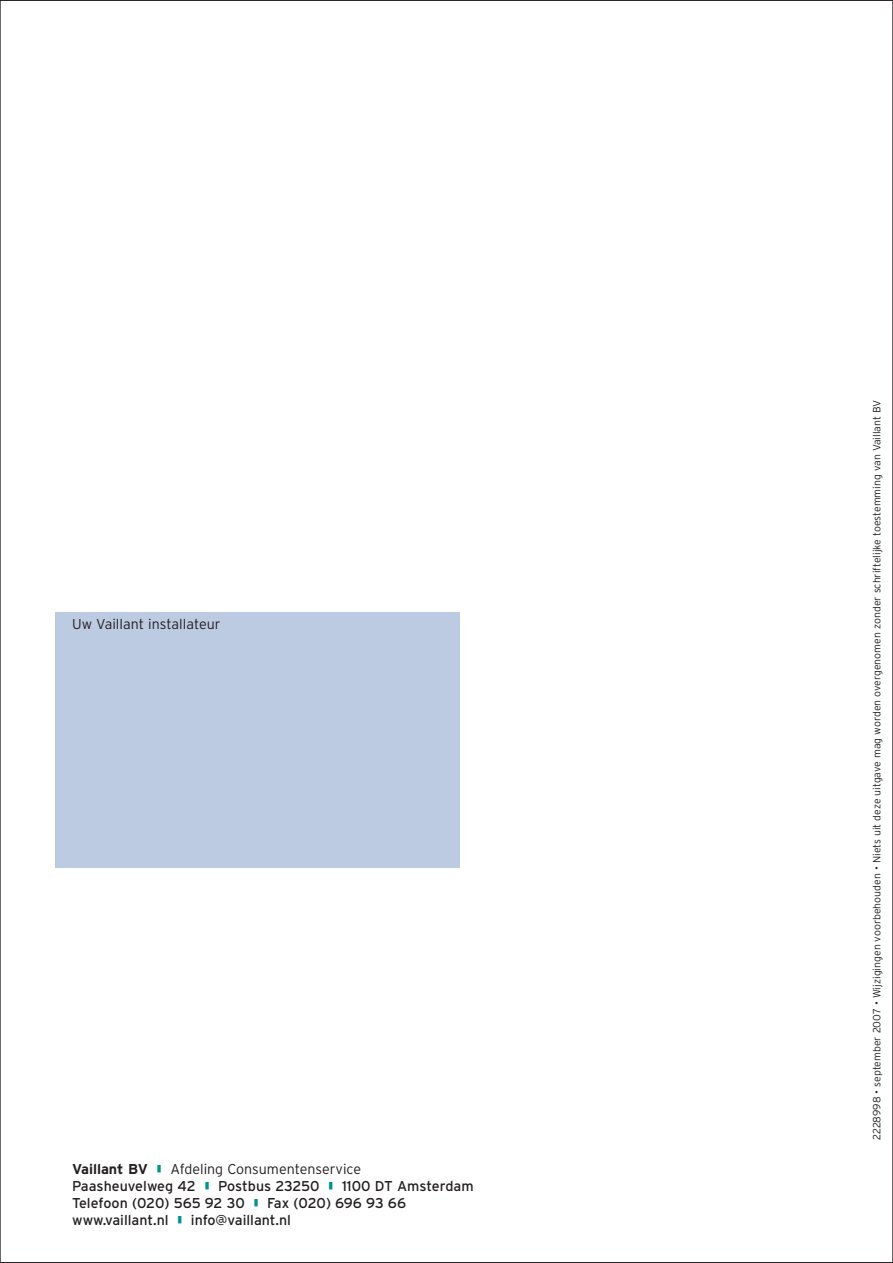
<style>
.page{position:relative;width:893px;height:1263px;background:#fff}
.page>*{position:absolute;margin:0;border:0;box-sizing:border-box;transform-origin:0 0}
.t1{font:14.25px/17px "Interstate";color:#231f20}
.t2{font:300 14.25px "Interstate";color:#231f20}
.t3{font:300 10.5px "Interstate";color:#231f20}
.s1{font-weight:700}
.s2{font-weight:300}
</style>
<div class="page">
<div style="left:55px;top:612px;width:404px;height:255px;background:#bdcbe2"></div>
<p class="t2" style="left:72px;top:619px;width:150px">Uw Vaillant installateur</p>
<p class="t1" style="left:72px;top:1161px;width:403px"><span class="s1">Vaillant BV</span> <sup>|</sup> <span class="s2">Afdeling Consumentenservice<br></span>Paasheuvelweg 42 <sup>|</sup> Postbus 23250 <sup>|</sup> 1100 DT Amsterdam Telefoon (020) 565 92 30 <sup>|</sup> Fax (020) 696 93 66 www.vaillant.nl <sup>|</sup> info@vaillant.nl</p>
<p class="t3" style="left:872px;top:1140px;width:741px;rotate:-90deg">2228998 • september 2007 • Wijzigingen voorbehouden • Niets uit deze uitgave mag worden overgenomen zonder schriftelijke toestemming van Vaillant BV</p>
</div>
